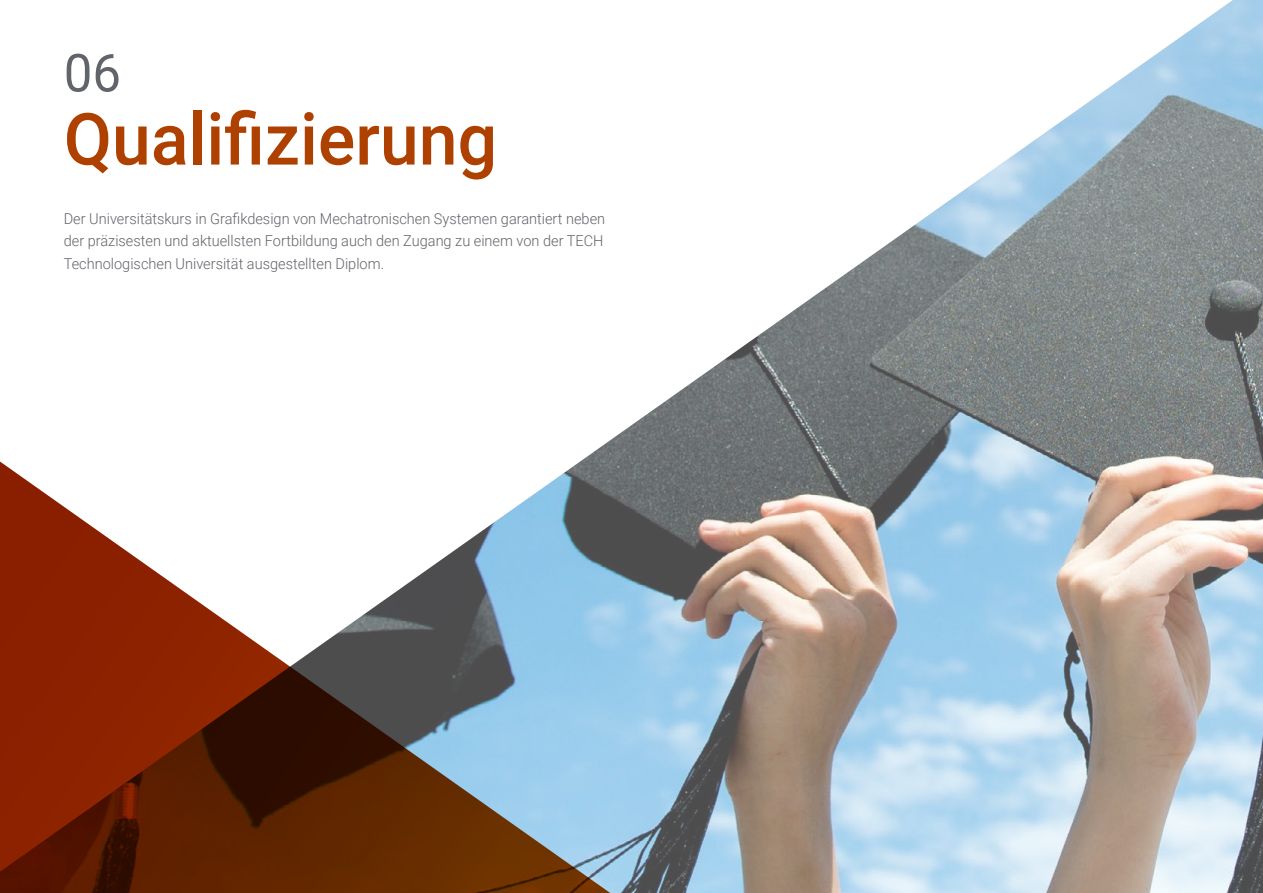
<style>
.page{position:relative;width:1263px;height:893px;background:#fff}
.page>*{position:absolute;margin:0;border:0;box-sizing:border-box;transform-origin:0 0}
.t1{font:500 72px "Roboto";color:#ae4000}
.t2{font:52.5px "Roboto";color:#61646a}
.t3{font:300 15px/22.5px "Roboto";color:#61646a;text-align:justify}
</style>
<div class="page">
<img style="left:602px;top:0;width:661px;height:893px">
<svg style="left:0;top:446px;width:640px;height:447px"></svg>
<h2 class="t2" style="left:64px;top:36px;width:59px">06</h2>
<h1 class="t1" style="left:64px;top:89px;width:435px">Qualifizierung</h1>
<p class="t3" style="left:64px;top:207px;width:543px">Der Universitätskurs in Grafikdesign von Mechatronischen Systemen garantiert neben der präzisesten und aktuellsten Fortbildung auch den Zugang zu einem von der TECH Technologischen Universität ausgestellten Diplom.</p>
</div>
